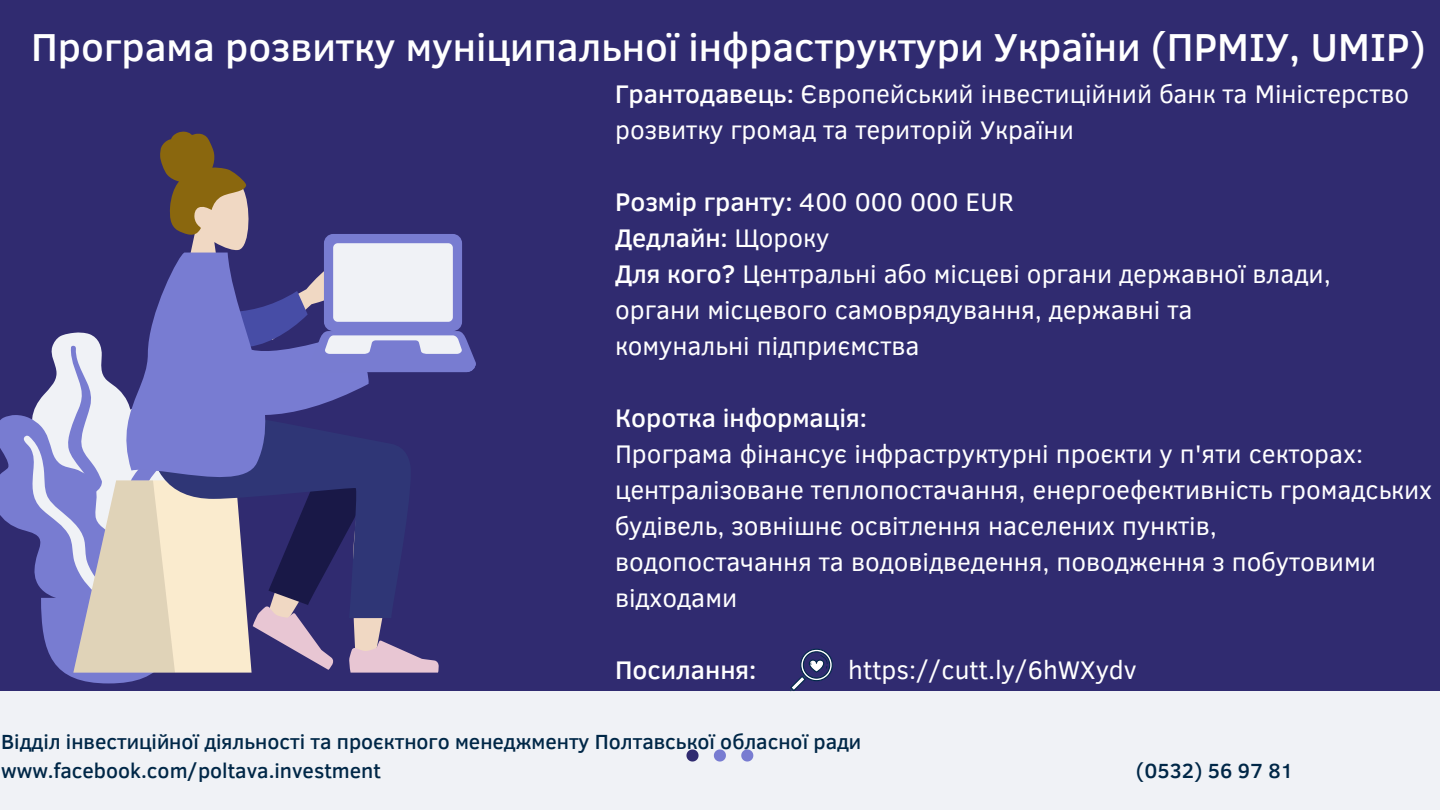
<style>
.page{position:relative;width:1440px;height:810px;background:#302b70}
.page>*{position:absolute;margin:0;border:0;box-sizing:border-box;transform-origin:0 0}
.t1{font:500 40px "Clear Sans";color:#fff}
.t2{font:26.1px/36px "Clear Sans";color:#fff}
.t3{font:500 26.1px "Clear Sans";color:#fff}
.t4{font:500 21px/29.2px "Clear Sans";color:#002747}
.s1{font-weight:500}
</style>
<div class="page">
<div style="left:0;top:691px;width:1440px;height:119px;background:#f0f2f6"></div>
<svg style="left:686px;top:749px;width:13px;height:13px"></svg>
<svg style="left:714px;top:749px;width:12px;height:13px"></svg>
<svg style="left:741px;top:749px;width:12px;height:13px"></svg>
<svg style="left:0;top:131px;width:476px;height:552px"></svg>
<svg style="left:790px;top:648px;width:43px;height:43px"></svg>
<h1 class="t1" style="left:31px;top:18px;width:1396px">Програма розвитку муніципальної інфраструктури України (ПРМІУ, UMIP)</h1>
<p class="t2" style="left:615px;top:74px;width:796px"><span class="s1">Грантодавець:</span> Європейський інвестиційний банк та Міністерство розвитку громад та територій України</p>
<p class="t2" style="left:615px;top:182px;width:717px"><span class="s1">Розмір гранту:</span> 400 000 000 EUR<br><span class="s1">Дедлайн:</span> Щороку<br><span class="s1">Для кого?</span> Центральні або місцеві органи державної влади, органи місцевого самоврядування, державні та комунальні підприємства</p>
<p class="t3" style="left:615px;top:399px;width:254px">Коротка інформація:</p>
<p class="t2" style="left:615px;top:434px;width:819px">Програма фінансує інфраструктурні проєкти у п'яти секторах: централізоване теплопостачання, енергоефективність громадських будівель, зовнішнє освітлення населених пунктів,<br>водопостачання та водовідведення, поводження з побутовими відходами</p>
<p class="t3" style="left:615px;top:651px;width:143px">Посилання:</p>
<p class="t2" style="left:848px;top:650px;width:290px">https://cutt.ly/6hWXydv</p>
<p class="t4" style="left:1px;top:726px;width:862px">Відділ інвестиційної діяльності та проєктного менеджменту Полтавської обласної ради www.facebook.com/poltava.investment</p>
<p class="t4" style="left:1136px;top:755px;width:159px">(0532) 56 97 81</p>
</div>
